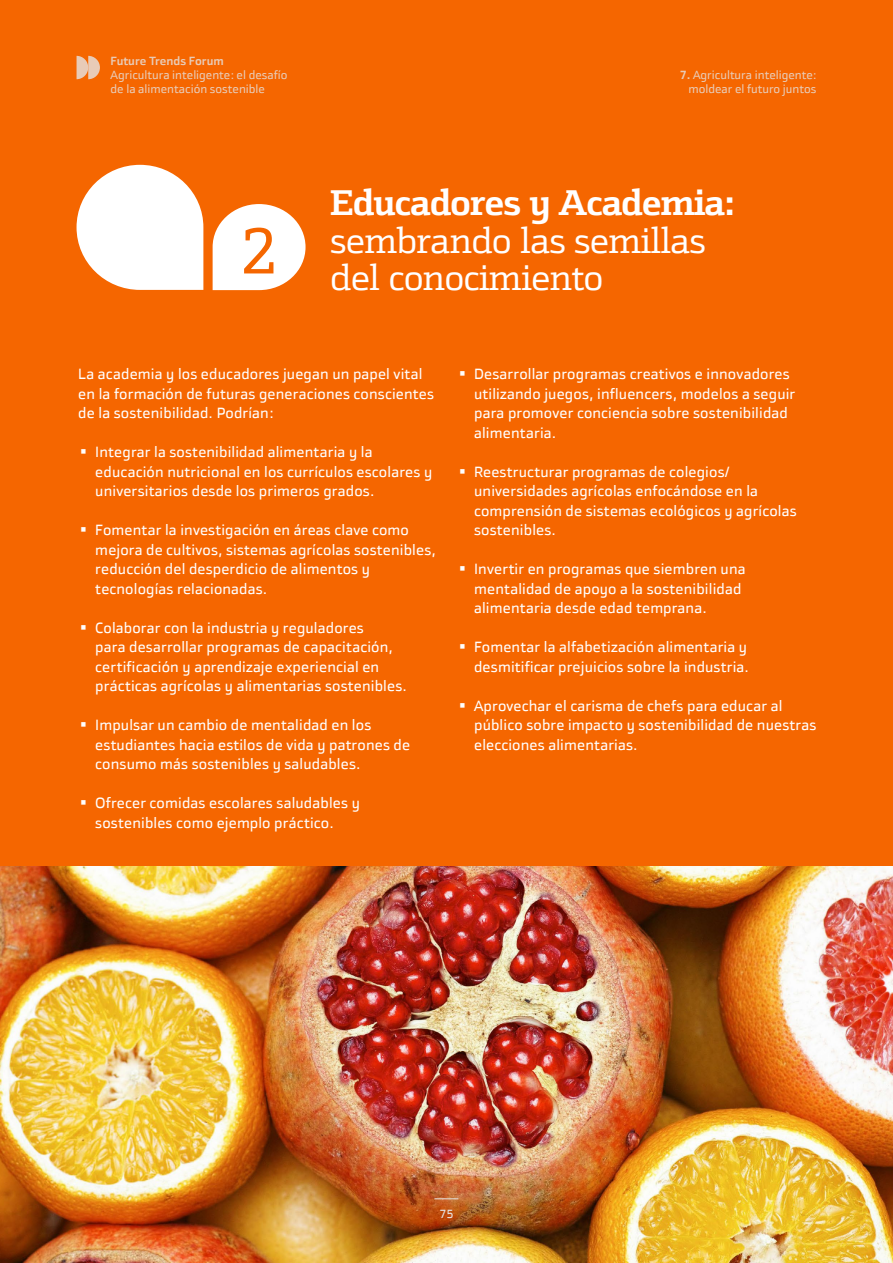
<style>
.page{position:relative;width:893px;height:1263px;background:#f56600}
.page>*{position:absolute;margin:0;border:0;box-sizing:border-box;transform-origin:0 0}
.Cita_1{font:65.4px "Bankinter Text";color:#f56600}
.Cita_1-2{font:36px/37.5px "Bankinter Text";letter-spacing:-.03em;color:#fff}
.texto{font:15px/19.5px "Bankinter Sans";letter-spacing:.01em;color:#fff}
.t1{font:12px/14.4px "Bankinter Sans";color:#e5e5e5}
.t2{font:700 12px "Bankinter Sans";color:#e5e5e5}
.s1{font-weight:700}
.s2{font-weight:700;font-size:18px}
</style>
<div class="page">
<svg style="left:77px;top:165px;width:126px;height:125px"></svg>
<svg style="left:213px;top:204px;width:93px;height:86px"></svg>
<img style="left:0;top:867px;width:893px;height:396px">
<svg style="left:434px;top:1198px;width:24px;height:1px"></svg>
<svg style="left:77px;top:56px;width:23px;height:23px"></svg>
<p class="t2" style="left:111px;top:53px;width:115px">Future Trends Forum</p>
<p class="t1" style="left:111px;top:68px;width:178px">Agricultura inteligente: el desafío de la alimentación sostenible</p>
<p class="t1" style="left:679px;top:68px;width:138px;text-align:right"><span class="s1">7.</span> Agricultura inteligente: moldear el futuro juntos</p>
<p class="Cita_1" style="left:240px;top:212px;width:39px">2</p>
<p class="Cita_1-2" style="left:330px;top:184px;width:406px"><span class="s1">Educadores y Academia: </span>sembrando las semillas del conocimiento</p>
<p class="texto" style="left:78px;top:364px;width:357px">La academia y los educadores juegan un papel vital en la formación de futuras generaciones conscientes de la sostenibilidad. Podrían:</p>
<p class="texto" style="left:95px;top:442px;width:338px;text-indent:-17px"><span class="s2">•</span> Integrar la sostenibilidad alimentaria y la educación nutricional en los currículos escolares y universitarios desde los primeros grados.</p>
<p class="texto" style="left:95px;top:520px;width:342px;text-indent:-17px"><span class="s2">•</span> Fomentar la investigación en áreas clave como mejora de cultivos, sistemas agrícolas sostenibles, reducción del desperdicio de alimentos y tecnologías relacionadas.</p>
<p class="texto" style="left:95px;top:618px;width:313px;text-indent:-17px"><span class="s2">•</span> Colaborar con la industria y reguladores<br>para desarrollar programas de capacitación, certificación y aprendizaje experiencial en prácticas agrícolas y alimentarias sostenibles.</p>
<p class="texto" style="left:95px;top:715px;width:316px;text-indent:-17px"><span class="s2">•</span> Impulsar un cambio de mentalidad en los estudiantes hacia estilos de vida y patrones de consumo más sostenibles y saludables.</p>
<p class="texto" style="left:95px;top:793px;width:266px;text-indent:-17px"><span class="s2">•</span> Ofrecer comidas escolares saludables y sostenibles como ejemplo práctico.</p>
<p class="texto" style="left:474px;top:364px;width:323px;text-indent:-17px"><span class="s2">•</span> Desarrollar programas creativos e innovadores utilizando juegos, influencers, modelos a seguir para promover conciencia sobre sostenibilidad alimentaria.</p>
<p class="texto" style="left:474px;top:462px;width:324px;text-indent:-17px"><span class="s2">•</span> Reestructurar programas de colegios/ universidades agrícolas enfocándose en la comprensión de sistemas ecológicos y agrícolas sostenibles.</p>
<p class="texto" style="left:474px;top:559px;width:273px;text-indent:-17px"><span class="s2">•</span> Invertir en programas que siembren una mentalidad de apoyo a la sostenibilidad alimentaria desde edad temprana.</p>
<p class="texto" style="left:457px;top:637px;width:293px;text-align:right"><span class="s2">•</span> Fomentar la alfabetización alimentaria y desmitificar prejuicios sobre la industria.</p>
<p class="texto" style="left:474px;top:696px;width:344px;text-indent:-17px"><span class="s2">•</span> Aprovechar el carisma de chefs para educar al público sobre impacto y sostenibilidad de nuestras elecciones alimentarias.</p>
<p class="t1" style="left:439px;top:1207px;width:16px">75</p>
</div>
